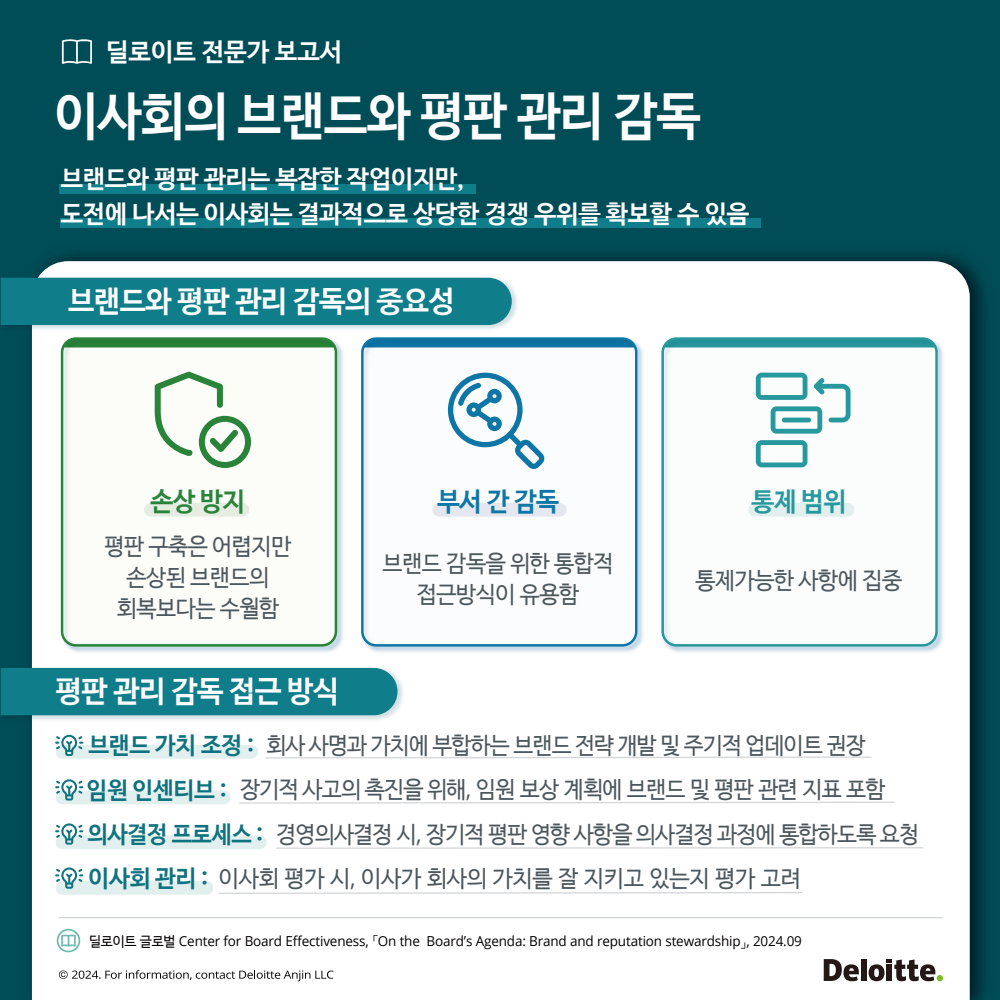
<style>
.page{position:relative;width:1000px;height:1000px;background:#fff}
.page>*{position:absolute;margin:0;border:0;box-sizing:border-box;transform-origin:0 0}
.t1{font:700 52px "Nanum Barun Gothic";letter-spacing:-.015em;color:#fff;scale:.95 1}
.t2{font:700 30px "Nanum Barun Gothic";letter-spacing:-.015em;color:#fff}
.t3{font:700 26.25px "Nanum Barun Gothic";color:#0d76a6}
.t4{font:700 26.25px "Nanum Barun Gothic";color:#29843a}
.t5{font:700 26.25px "Nanum Barun Gothic";color:#27989d}
.t6{font:700 25.25px "Nanum Barun Gothic";color:#fff}
.t7{font:700 25px/35px "Nanum Barun Gothic";letter-spacing:-.01em;color:#fff}
.t8{font:700 23.75px/44.5px "Nanum Barun Gothic";letter-spacing:-.01em;color:#0f727f}
.t9{font:700 23.75px "Nanum Barun Gothic";letter-spacing:-.01em;color:#0f727f;scale:.96 1}
.t10{font:23.12px/31.2px "Nanum Barun Gothic";letter-spacing:-.03em;color:#4c575d;text-align:center}
.t11{font:23.12px "Nanum Barun Gothic";letter-spacing:-.01em;color:#4c575d}
.t12{font:23.12px "Nanum Barun Gothic";letter-spacing:-.03em;color:#4c575d;scale:.96 1}
.t13{font:13.75px "Open Sans";letter-spacing:-.01em;color:#040000}
.s1{font-family:"Open Sans"}
.s2{font-weight:700;font-size:23.75px;color:#0f727f}
.s3{font-family:"Nanum Barun Gothic"}
</style>
<div class="page">
<div style="left:1px;top:0;width:998px;height:999px;background:#004d57"></div>
<img style="left:31px;top:254px;width:954px;height:745px">
<div style="left:32px;top:261px;width:937px;height:738px;background:#fff"></div>
<img style="left:0;top:274px;width:521px;height:59px">
<div style="left:1px;top:277px;width:510px;height:48px;background:#107e8a"></div>
<svg style="left:59px;top:969px;width:274px;height:12px;background:#d4d4d4"></svg>
<div style="left:60px;top:184px;width:416px;height:9px;background:#107e8a"></div>
<div style="left:60px;top:219px;width:700px;height:9px;background:#107e8a"></div>
<svg style="left:62px;top:39px;width:30px;height:25px"></svg>
<svg style="left:936px;top:974px;width:6px;height:7px"></svg>
<div style="left:860px;top:958px;width:6px;height:22px;background:#231815"></div>
<svg style="left:868px;top:958px;width:67px;height:22px"></svg>
<svg style="left:823px;top:958px;width:35px;height:22px"></svg>
<svg style="left:57px;top:928px;width:23px;height:24px"></svg>
<hr style="left:59px;top:917px;width:883px;height:1px;background:#c3cbcb">
<img style="left:0;top:664px;width:407px;height:59px">
<div style="left:1px;top:667px;width:396px;height:48px;background:#107e8a"></div>
<svg style="left:264px;top:755px;width:608px;height:4px;background:#f0f1f2"></svg>
<svg style="left:238px;top:800px;width:657px;height:4px;background:#f0f1f2"></svg>
<svg style="left:275px;top:846px;width:649px;height:3px;background:#ebeced"></svg>
<svg style="left:217px;top:891px;width:586px;height:3px;background:#ebecee"></svg>
<img style="left:658px;top:335px;width:289px;height:321px">
<div style="left:661px;top:337px;width:276px;height:309px;border:2px solid #27989d;border-radius:14px"></div>
<img style="left:358px;top:335px;width:289px;height:321px">
<div style="left:361px;top:337px;width:276px;height:309px;border:2px solid #0d76a6;border-radius:14px"></div>
<img style="left:58px;top:335px;width:289px;height:321px">
<div style="left:61px;top:337px;width:276px;height:309px;border:2px solid #29843a;border-radius:14px"></div>
<div style="left:62px;top:744px;width:189px;height:14px;background:#e1f0ee"></div>
<div style="left:62px;top:790px;width:162px;height:14px;background:#e1f0ee"></div>
<div style="left:62px;top:835px;width:198px;height:14px;background:#e1f0ee"></div>
<div style="left:62px;top:880px;width:144px;height:14px;background:#e1f0ee"></div>
<svg style="left:55px;top:734px;width:28px;height:21px"></svg>
<svg style="left:55px;top:779px;width:28px;height:21px"></svg>
<svg style="left:55px;top:823px;width:28px;height:21px"></svg>
<svg style="left:55px;top:867px;width:28px;height:21px"></svg>
<p class="t6" style="left:106px;top:39px;width:238px">딜로이트 전문가 보고서</p>
<h1 class="t1" style="left:55px;top:89px;width:681px">이사회의 브랜드와 평판 관리 감독</h1>
<p class="t7" style="left:61px;top:162px;width:689px">브랜드와 평판 관리는 복잡한 작업이지만,<br>도전에 나서는 이사회는 결과적으로 상당한 경쟁 우위를 확보할 수 있음</p>
<p class="t2" style="left:68px;top:285px;width:388px">브랜드와 평판 관리 감독의 중요성</p>
<p class="t4" style="left:150px;top:487px;width:96px">손상 방지</p>
<p class="t3" style="left:437px;top:487px;width:123px">부서 간 감독</p>
<p class="t5" style="left:751px;top:487px;width:96px">통제 범위</p>
<p class="t10" style="left:104px;top:532px;width:188px">평판 구축은 어렵지만 손상된 브랜드의 회복보다는 수월함</p>
<p class="t2" style="left:56px;top:675px;width:285px">평판 관리 감독 접근 방식</p>
<p class="t10" style="left:382px;top:549px;width:232px">브랜드 감독을 위한 통합적 접근방식이 유용함</p>
<p class="t10" style="left:695px;top:565px;width:208px">통제가능한 사항에 집중</p>
<p class="t8" style="left:86px;top:724px;width:169px">브랜드 가치 조정 : 임원 인센티브 :</p>
<p class="t12" style="left:266px;top:733px;width:625px">회사 사명과 가치에 부합하는 브랜드 전략 개발 및 주기적 업데이트 권장</p>
<p class="t10" style="left:276px;top:768px;width:644px;line-height:44.1px;text-align:left;text-indent:-36px">장기적 사고의 촉진을 위해<span class="s1">,</span> 임원 보상 계획에 브랜드 및 평판 관련 지표 포함 경영의사결정 시<span class="s1">,</span> 장기적 평판 영향 사항을 의사결정 과정에 통합하도록 요청</p>
<p class="t9" style="left:87px;top:821px;width:184px">의사결정 프로세스 :</p>
<p class="t11" style="left:89px;top:866px;width:714px"><span class="s2">이사회 관리 :</span> 이사회 평가 시<span class="s1">,</span> 이사가 회사의 가치를 잘 지키고 있는지 평가 고려</p>
<p class="t13" style="left:89px;top:930px;width:714px"><span class="s3">딜로이트 글로벌</span> Center for Board Effectiveness, <span class="s3">「</span>On the Board’s Agenda: Brand and reputation stewardship<span class="s3">」</span>, 2024.09</p>
</div>
